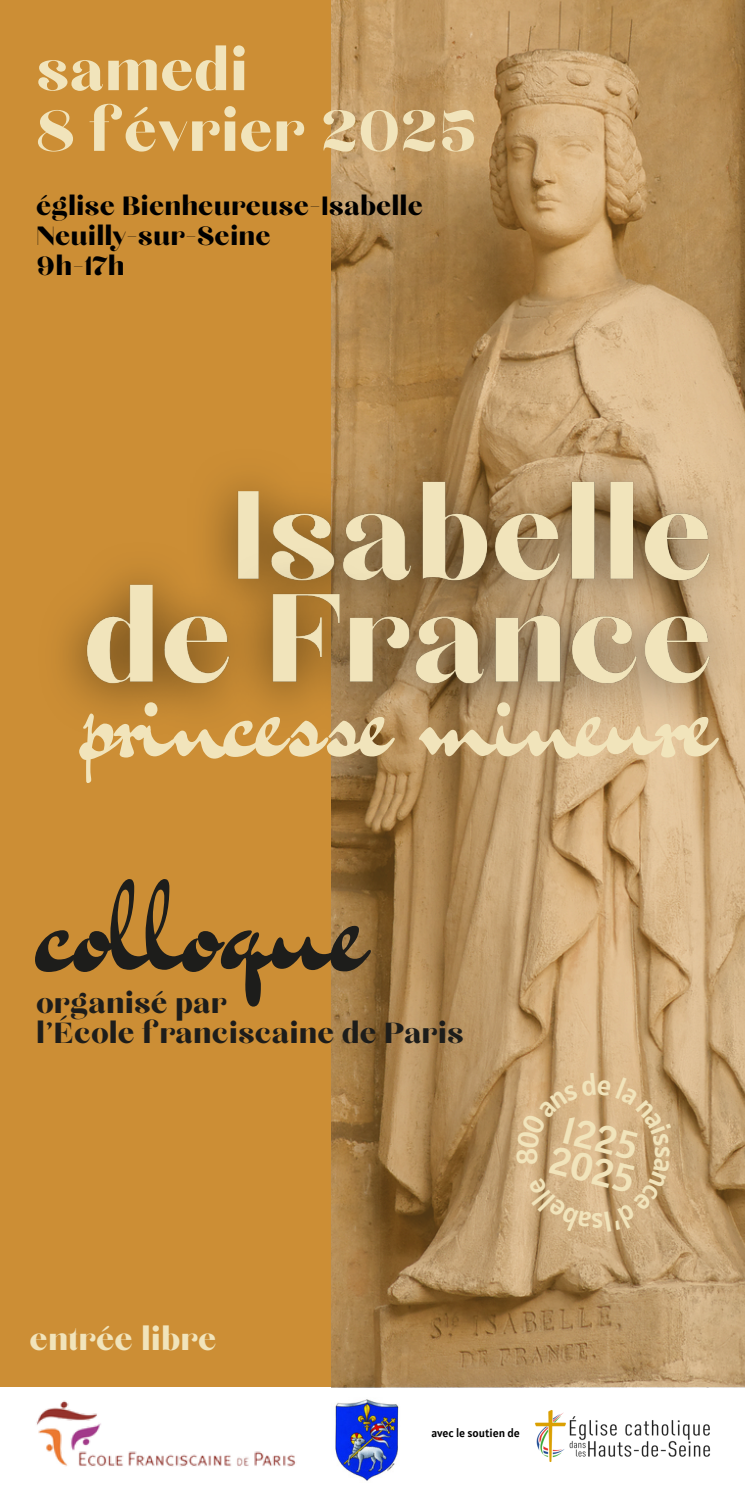
<style>
.page{position:relative;width:745px;height:1489px;background:#fff}
.page>*{position:absolute;margin:0;border:0;box-sizing:border-box;transform-origin:0 0}
.t1{font:137.25px "Dr Sugiyama";color:#1d1d1b}
.t2{font:119.25px "Dr Sugiyama";color:#f1e4bb}
.t3{font:72.25px/60.8px "Chloe";color:#f1e4bb}
.t4{font:39.75px "Chloe";color:#f1e4bb}
.t5{font:38.5px/32.5px "Alatsi";color:#f1e4bb}
.t6{font:36.25px/29.8px "Chloe";color:#1d1d1b}
.t7{font:33px/30px "Chloe";color:#000}
.t8{font:11.5px "Alatsi";color:#000}
</style>
<div class="page">
<div style="left:0;top:0;width:744px;height:1489px;background:#cc8e35"></div>
<div style="left:0;top:1387px;width:744px;height:102px;background:#fff"></div>
<img style="left:36px;top:1400px;width:260px;height:67px">
<img style="left:534px;top:1410px;width:177px;height:52px">
<img style="left:335px;top:1399px;width:64px;height:82px">
<img style="left:331px;top:0;width:413px;height:1387px">
<img style="left:63px;top:421px;width:681px;height:336px">
<svg style="left:516px;top:1072px;width:155px;height:160px;background:#ccaa7d"></svg>
<p class="t3" style="left:36px;top:42px;width:443px">samedi<br>8 février 2025</p>
<h3 class="t7" style="left:36px;top:192px;width:388px">église Bienheureuse-Isabelle<br>Neuilly-sur-Seine<br>9h-17h</h3>
<h2 class="t2" style="left:80px;top:631px;width:635px">princesse mineure</h2>
<p class="t1" style="left:36px;top:827px;width:330px">colloque</p>
<h5 class="t6" style="left:36px;top:989px;width:429px">organisé par<br>l’École franciscaine de Paris</h5>
<p class="t5" style="left:561px;top:1111px;width:88px;rotate:14deg">1225<br>2025</p>
<p class="t4" style="left:30px;top:1320px;width:189px">entrée libre</p>
<p class="t8" style="left:431px;top:1425px;width:90px">avec le soutien de</p>
</div>
